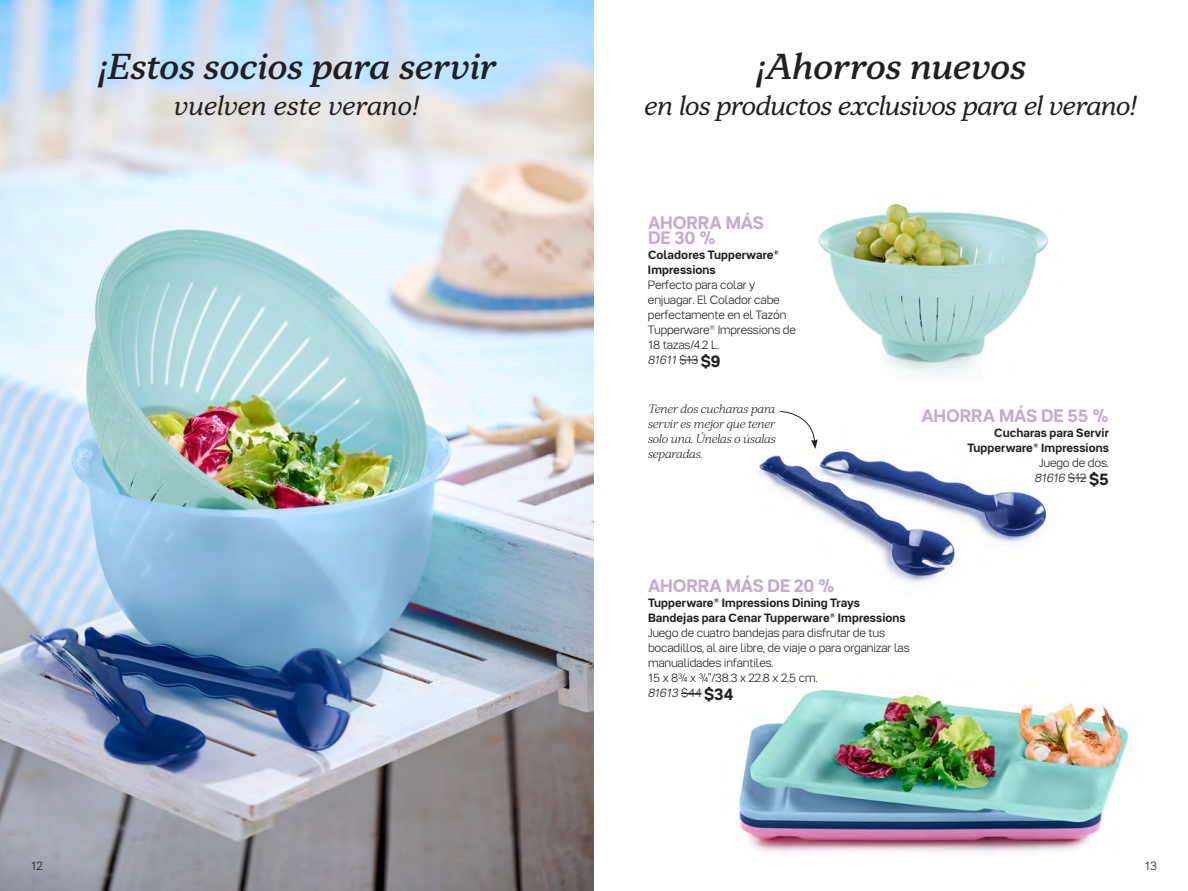
<style>
.page{position:relative;width:1188px;height:891px;background:#fff}
.page>*{position:absolute;margin:0;border:0;box-sizing:border-box;transform-origin:0 0}
.t1{font:36px "Tupper Serif 25 Meditalic";color:#231f20}
.t2{font:italic 27px "Tupper Serif 24";letter-spacing:-.015em;color:#231f20}
.t3{font:700 18px/15px "Tupper PRO";letter-spacing:-.01em;color:#c7a9d0}
.t4{font:300 12px/15px "Tupper PRO";letter-spacing:-.015em;color:#231f20}
.t5{font:700 12px/15px "Tupper PRO";letter-spacing:.005em;color:#231f20}
.t6{font:12px/15px "Tupper Serif 23 Ltitalic";letter-spacing:-.015em;color:#231f20;text-align:justify}
.s1{font-style:italic}
.s2{font-weight:700;font-size:16.5px}
.s3{font-weight:300}
.s4{font-weight:300;font-style:italic}
.s5{font-size:16.5px}
.s6{font-weight:700}
</style>
<div class="page">
<img style="left:0;top:0;width:594px;height:891px">
<img style="left:818px;top:203px;width:230px;height:172px">
<img style="left:758px;top:451px;width:289px;height:131px">
<img style="left:738px;top:689px;width:391px;height:165px">
<svg style="left:779px;top:411px;width:39px;height:38px"></svg>
<svg style="left:679px;top:360px;width:19px;height:1px"></svg>
<svg style="left:1068px;top:478px;width:18px;height:1px"></svg>
<svg style="left:681px;top:693px;width:21px;height:1px"></svg>
<h1 class="t1" style="left:98px;top:43px;width:399px">¡Estos socios para servir</h1>
<h2 class="t2" style="left:174px;top:88px;width:247px">vuelven este verano!</h2>
<h1 class="t1" style="left:756px;top:43px;width:271px">¡Ahorros nuevos</h1>
<h2 class="t2" style="left:645px;top:88px;width:494px">en los productos exclusivos para el verano!</h2>
<h3 class="t3" style="left:648px;top:215px;width:117px">AHORRA MÁS<br>DE 30 %</h3>
<p class="t5" style="left:648px;top:247px;width:133px">Coladores Tupperware<sup>®<br></sup>Impressions</p>
<p class="t4" style="left:648px;top:277px;width:150px">Perfecto para colar y enjuagar. El Colador cabe perfectamente en el Tazón<br>Tupperware<sup>®</sup> Impressions de<br>18 tazas/4.2 L.<br><span class="s1">81611</span> $13 <span class="s2">$9</span></p>
<p class="t6" style="left:648px;top:401px;width:129px">Tener dos cucharas para servir es mejor que tener solo una. Únelas o úsalas separadas.</p>
<h3 class="t3" style="left:921px;top:408px;width:189px">AHORRA MÁS DE 55 %</h3>
<p class="t5" style="left:967px;top:425px;width:143px;text-align:right">Cucharas para Servir<br>Tupperware<sup>®</sup> Impressions<br><span class="s3">Juego de dos.<br></span><span class="s4">81616</span> <span class="s3">$12</span> <span class="s5">$5</span></p>
<h3 class="t3" style="left:648px;top:579px;width:189px">AHORRA MÁS DE 20 %</h3>
<p class="t4" style="left:648px;top:596px;width:263px"><span class="s6">Tupperware</span><sup>®</sup> <span class="s6">Impressions Dining Trays Bandejas para Cenar Tupperware</span><sup>®</sup> <span class="s6">Impressions </span>Juego de cuatro bandejas para disfrutar de tus bocadillos, al aire libre, de viaje o para organizar las manualidades infantiles.<br>15 x 8¾ x ¾"/38.3 x 22.8 x 2.5 cm.<br><span class="s1">81613</span> $44 <span class="s2">$34</span></p>
<p class="t4" style="left:31px;top:859px;width:13px">12</p>
<p class="t4" style="left:1145px;top:859px;width:14px">13</p>
</div>
